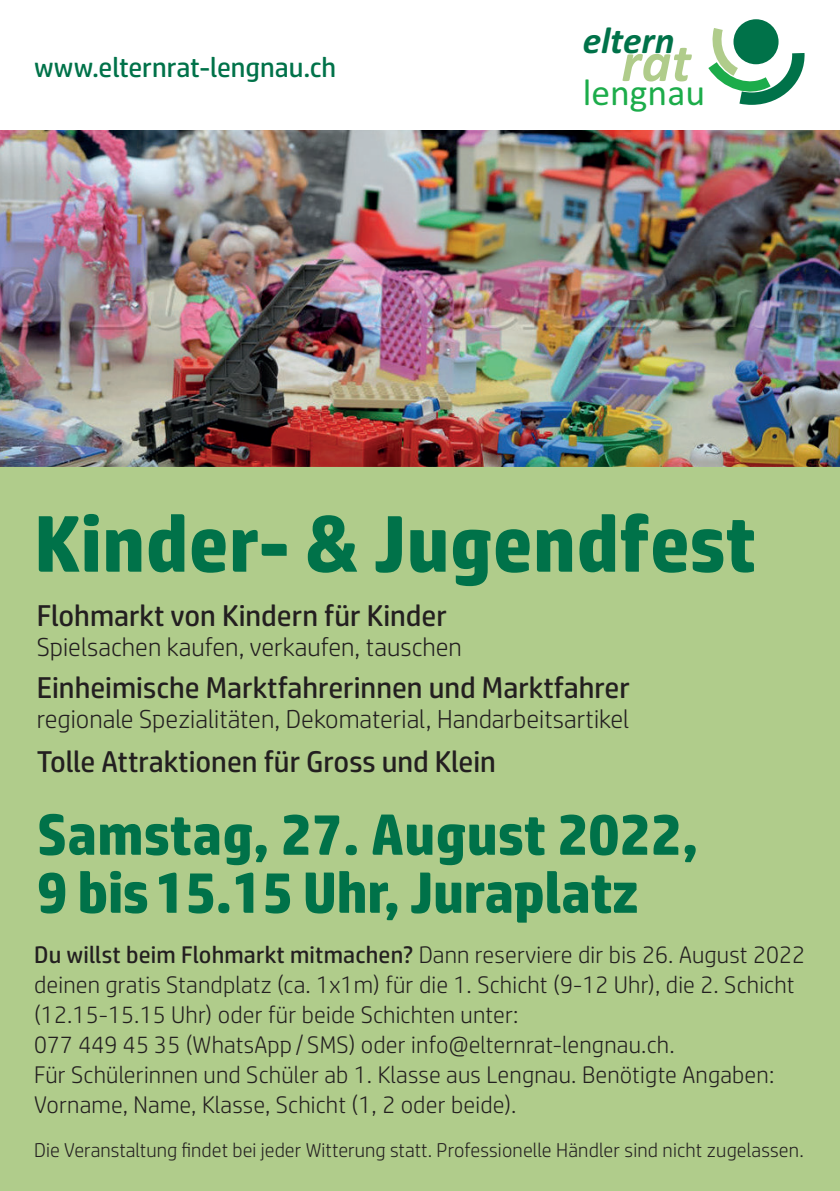
<style>
.page{position:relative;width:840px;height:1191px;background:#fff}
.page>*{position:absolute;margin:0;border:0;box-sizing:border-box;transform-origin:0 0}
.t1{font:700 80px "HP Simplified";color:#007249}
.t2{font:700 58px/58px "HP Simplified";letter-spacing:-.005em;color:#007249}
.t3{font:italic 700 56.4px "Calibri";color:#b0cc8b}
.t4{font:37.6px "Calibri";color:#1cac4a}
.t5{font:italic 700 37.6px "Calibri";letter-spacing:-.005em;color:#007249}
.t6{font:30px "HP Simplified";color:#231f20}
.t7{font:28px "HP Simplified";color:#007249}
.t8{font:300 26px "HP Simplified";color:#231f20}
.t9{font:300 24px/30px "HP Simplified";letter-spacing:.01em;color:#231f20}
.t10{font:300 20px "HP Simplified";letter-spacing:.005em;color:#231f20}
.s1{font-weight:400}
</style>
<div class="page">
<img style="left:0;top:130px;width:839px;height:337px">
<div style="left:0;top:467px;width:839px;height:724px;background:#b0cc8b"></div>
<svg style="left:708px;top:19px;width:96px;height:86px"></svg>
<p class="t7" style="left:34px;top:51px;width:303px">www.elternrat-lengnau.ch</p>
<h3 class="t5" style="left:582px;top:17px;width:93px">eltern</h3>
<h3 class="t3" style="left:621px;top:26px;width:71px">rat</h3>
<h3 class="t4" style="left:582px;top:69px;width:124px">lengnau</h3>
<h1 class="t1" style="left:34px;top:497px;width:723px">Kinder- &amp; Jugendfest</h1>
<p class="t6" style="left:37px;top:599px;width:411px">Flohmarkt von Kindern für Kinder</p>
<p class="t8" style="left:37px;top:630px;width:426px">Spielsachen kaufen, verkaufen, tauschen</p>
<p class="t6" style="left:37px;top:671px;width:594px">Einheimische Marktfahrerinnen und Marktfahrer</p>
<p class="t8" style="left:37px;top:702px;width:593px">regionale Spezialitäten, Dekomaterial, Handarbeitsartikel</p>
<p class="t6" style="left:37px;top:745px;width:460px">Tolle Attraktionen für Gross und Klein</p>
<h2 class="t2" style="left:37px;top:805px;width:663px">Samstag, 27. August 2022,<br>9 bis15.15 Uhr, Juraplatz</h2>
<p class="t9" style="left:34px;top:939px;width:772px"><span class="s1">Du willst beim Flohmarkt mitmachen?</span> Dann reserviere dir bis 26. August 2022 deinen gratis Standplatz (ca. 1x1m) für die 1. Schicht (9-12 Uhr), die 2. Schicht (12.15-15.15 Uhr) oder für beide Schichten unter:<br>077 449 45 35 (WhatsApp / SMS) oder info@elternrat-lengnau.ch.<br>Für Schülerinnen und Schüler ab 1. Klasse aus Lengnau. Benötigte Angaben:<br>Vorname, Name, Klasse, Schicht (1, 2 oder beide).</p>
<p class="t10" style="left:34px;top:1137px;width:770px">Die Veranstaltung findet bei jeder Witterung statt. Professionelle Händler sind nicht zugelassen.</p>
</div>
